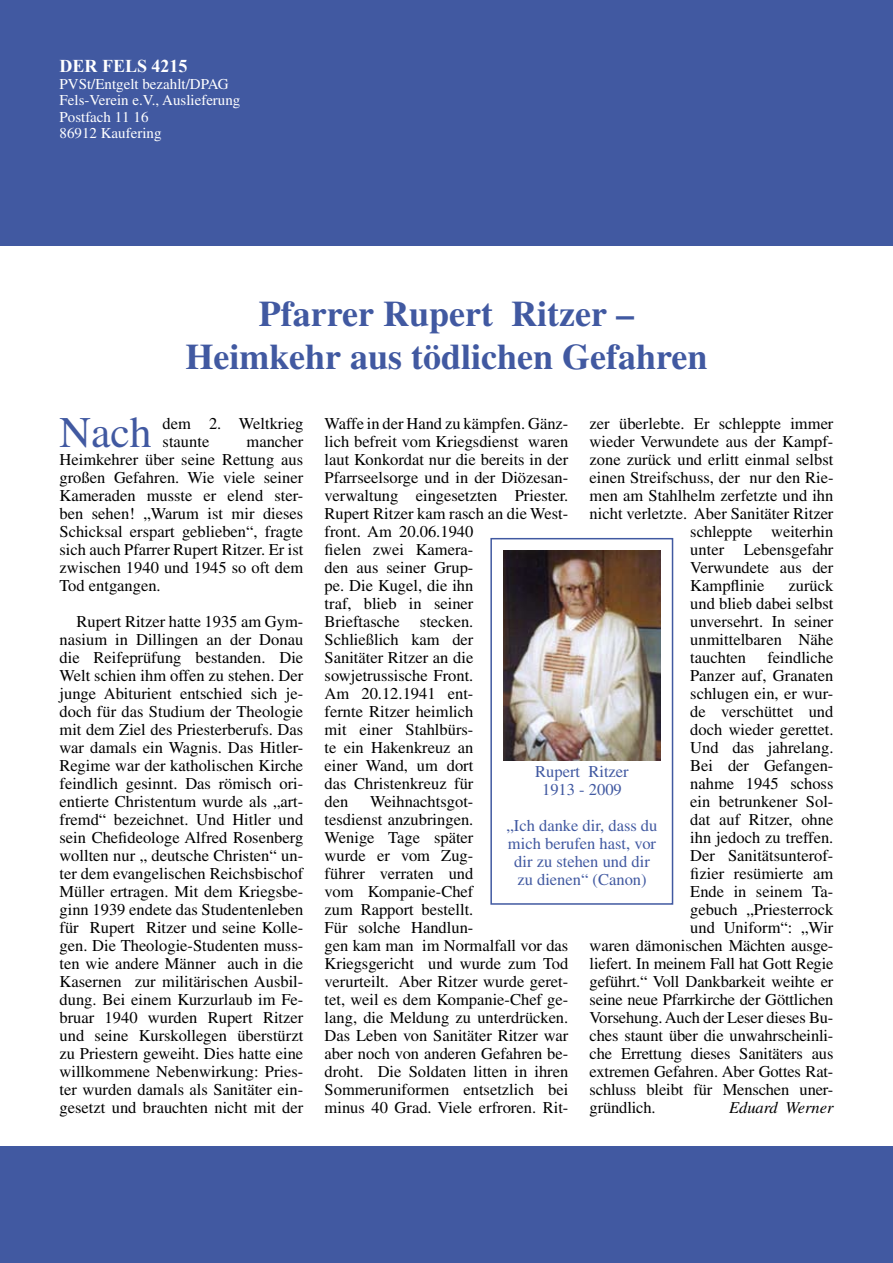
<style>
.page{position:relative;width:893px;height:1263px;background:#4159a1}
.page>*{position:absolute;margin:0;border:0;box-sizing:border-box;transform-origin:0 0}
.t1{font:43.65px "Times";color:#4159a1}
.t2{font:700 36px/43.2px "Times";color:#4159a1;text-align:center}
.t3{font:700 18px "Times New Roman";color:#fff}
.t4{font:16.5px/18px "Times";color:#000}
.t5{font:16.5px/18px "Times";color:#4159a1;text-align:center}
.t6{font:italic 16.5px "Times";color:#000}
.t7{font:15px/16.5px "Times";color:#fff}
</style>
<div class="page">
<div style="left:0;top:247px;width:893px;height:899px;background:#fff"></div>
<div style="left:490px;top:538px;width:183px;height:367px;border:2px solid #4159a1"></div>
<img style="left:503px;top:551px;width:158px;height:209px">
<p class="t3" style="left:60px;top:54px;width:130px">DER FELS 4215</p>
<p class="t7" style="left:60px;top:75px;width:182px">PVSt/Entgelt bezahlt/DPAG<br>Fels-Verein e.V., Auslieferung<br>Postfach 11 16<br>86912 Kaufering</p>
<h2 class="t2" style="left:185px;top:291px;width:524px">Pfarrer Rupert Ritzer –<br>Heimkehr aus tödlichen Gefahren</h2>
<h1 class="t1" style="left:60px;top:407px;width:94px">Nach</h1>
<p class="t4" style="left:163px;top:414px;width:142px">dem 2. Weltkrieg staunte</p>
<p class="t4" style="left:60px;top:432px;width:245px;text-align:justify;text-indent:187px">mancher Heimkehrer über seine Rettung aus großen Gefahren. Wie viele seiner Kameraden musste er elend ster&shy;ben sehen! „Warum ist mir dieses Schicksal erspart geblieben“, fragte sich auch Pfarrer Rupert Ritzer. Er ist zwischen 1940 und 1945 so oft dem Tod entgangen.</p>
<p class="t4" style="left:60px;top:612px;width:245px;text-align:justify;text-indent:17px">Rupert Ritzer hatte 1935 am Gym&shy;nasium in Dillingen an der Donau die Reifeprüfung bestanden. Die Welt schien ihm offen zu stehen. Der junge Abiturient entschied sich je&shy;doch für das Studium der Theologie mit dem Ziel des Priesterberufs. Das war damals ein Wagnis. Das Hitler-Regime war der katholischen Kirche feindlich gesinnt. Das römisch ori&shy;entierte Christentum wurde als „art&shy;fremd“ bezeichnet. Und Hitler und sein Chefideologe Alfred Rosenberg wollten nur „ deutsche Christen“ un&shy;ter dem evangelischen Reichsbischof Müller ertragen. Mit dem Kriegsbe&shy;ginn 1939 endete das Studentenleben für Rupert Ritzer und seine Kolle&shy;gen. Die Theologie-Studenten muss&shy;ten wie andere Männer auch in die Kasernen zur militärischen Ausbil&shy;dung. Bei einem Kurzurlaub im Fe&shy;bruar 1940 wurden Rupert Ritzer und seine Kurskollegen überstürzt zu Priestern geweiht. Dies hatte eine willkommene Nebenwirkung: Pries&shy;ter wurden damals als Sanitäter ein&shy;gesetzt und brauchten nicht mit der</p>
<p class="t4" style="left:325px;top:414px;width:245px">Waffe in der Hand zu kämpfen. Gänz&shy;lich befreit vom Kriegsdienst waren laut Konkordat nur die bereits in der<br>Pfarrseelsorge und in der Diözesan&shy;verwaltung eingesetzten Priester.<br>Rupert Ritzer kam rasch an die West&shy;front. Am 20.06.1940<br>fielen zwei Kamera-<br>den aus seiner Grup-<br>pe. Die Kugel, die ihn<br>traf, blieb in seiner<br>Brieftasche stecken.<br>Schließlich kam der<br>Sanitäter Ritzer an die sowjetrussische Front.<br>Am 20.12.1941 ent-<br>fernte Ritzer heimlich<br>mit einer Stahlbürs-<br>te ein Hakenkreuz an<br>einer Wand, um dort<br>das Christenkreuz für<br>den</p>
<p class="t4" style="left:590px;top:414px;width:245px">zer überlebte. Er schleppte immer</p>
<p class="t4" style="left:590px;top:432px;width:245px">wieder Verwundete aus der Kampf-</p>
<p class="t4" style="left:590px;top:450px;width:245px">zone zurück und erlitt einmal selbst</p>
<p class="t4" style="left:590px;top:468px;width:245px">einen Streifschuss, der nur den Rie-</p>
<p class="t4" style="left:590px;top:486px;width:245px">men am Stahlhelm zerfetzte und ihn</p>
<p class="t4" style="left:590px;top:504px;width:245px">nicht verletzte. Aber Sanitäter Ritzer</p>
<p class="t4" style="left:690px;top:522px;width:145px">schleppte weiterhin</p>
<p class="t4" style="left:690px;top:540px;width:145px">unter Lebensgefahr</p>
<p class="t4" style="left:690px;top:558px;width:145px">Verwundete aus der</p>
<p class="t4" style="left:690px;top:576px;width:76px">Kampflinie</p>
<p class="t4" style="left:690px;top:576px;width:145px;text-align:justify;text-indent:98px">zurück und blieb dabei selbst unversehrt. In seiner unmittelbaren Nähe tauchten</p>
<p class="t4" style="left:767px;top:648px;width:67px">feindliche</p>
<p class="t4" style="left:690px;top:666px;width:145px">Panzer auf, Granaten</p>
<p class="t4" style="left:690px;top:684px;width:145px">schlugen ein, er wur-</p>
<p class="t4" style="left:690px;top:702px;width:145px">de verschüttet und</p>
<p class="t4" style="left:690px;top:720px;width:145px">doch wieder gerettet.</p>
<p class="t4" style="left:690px;top:738px;width:145px">Und das jahrelang.</p>
<p class="t4" style="left:690px;top:756px;width:145px">Bei der Gefangen-</p>
<p class="t4" style="left:690px;top:774px;width:145px">nahme 1945 schoss</p>
<p class="t4" style="left:690px;top:792px;width:145px">ein betrunkener Sol-</p>
<p class="t4" style="left:690px;top:810px;width:145px">dat auf Ritzer, ohne</p>
<p class="t4" style="left:690px;top:828px;width:145px">ihn jedoch zu treffen.</p>
<p class="t4" style="left:690px;top:846px;width:145px">Der Sanitätsunterof-</p>
<p class="t4" style="left:690px;top:864px;width:145px">fizier resümierte am</p>
<p class="t4" style="left:690px;top:882px;width:145px">Ende in seinem Ta-</p>
<p class="t4" style="left:690px;top:900px;width:145px">gebuch „Priesterrock</p>
<p class="t4" style="left:690px;top:918px;width:145px">und Uniform“: „Wir</p>
<p class="t4" style="left:590px;top:936px;width:245px">waren dämonischen Mächten ausge-</p>
<p class="t4" style="left:590px;top:954px;width:245px">liefert. In meinem Fall hat Gott Regie</p>
<p class="t4" style="left:590px;top:972px;width:245px">geführt.“ Voll Dankbarkeit weihte er</p>
<p class="t4" style="left:590px;top:990px;width:245px">seine neue Pfarrkirche der Göttlichen</p>
<p class="t4" style="left:590px;top:1008px;width:245px">Vorsehung. Auch der Leser dieses Bu-</p>
<p class="t4" style="left:590px;top:1026px;width:245px">ches staunt über die unwahrscheinli-</p>
<p class="t4" style="left:590px;top:1044px;width:245px">che Errettung dieses Sanitäters aus</p>
<p class="t4" style="left:590px;top:1062px;width:245px">extremen Gefahren. Aber Gottes Rat-</p>
<p class="t4" style="left:590px;top:1080px;width:245px">schluss bleibt für Menschen uner-</p>
<p class="t4" style="left:590px;top:1098px;width:67px">gründlich.</p>
<p class="t6" style="left:729px;top:1098px;width:106px">Eduard Werner</p>
<p class="t5" style="left:535px;top:762px;width:95px">Rupert Ritzer<br>1913 - 2009</p>
<p class="t5" style="left:507px;top:816px;width:152px">„Ich danke dir, dass du mich berufen hast, vor dir zu stehen und dir zu dienen“ (Canon)</p>
<p class="t4" style="left:325px;top:792px;width:245px;text-indent:46px">Weihnachtsgot-<br>tesdienst anzubringen.<br>Wenige Tage später<br>wurde er vom Zug-<br>führer verraten und<br>vom Kompanie-Chef<br>zum Rapport bestellt.<br>Für solche Handlun-<br>gen kam man im Normalfall vor das<br>Kriegsgericht und wurde zum Tod verurteilt. Aber Ritzer wurde geret&shy;tet, weil es dem Kompanie-Chef ge&shy;lang, die Meldung zu unterdrücken.<br>Das Leben von Sanitäter Ritzer war aber noch von anderen Gefahren be&shy;droht. Die Soldaten litten in ihren<br>Sommeruniformen entsetzlich bei minus 40 Grad. Viele erfroren. Rit-</p>
</div>
